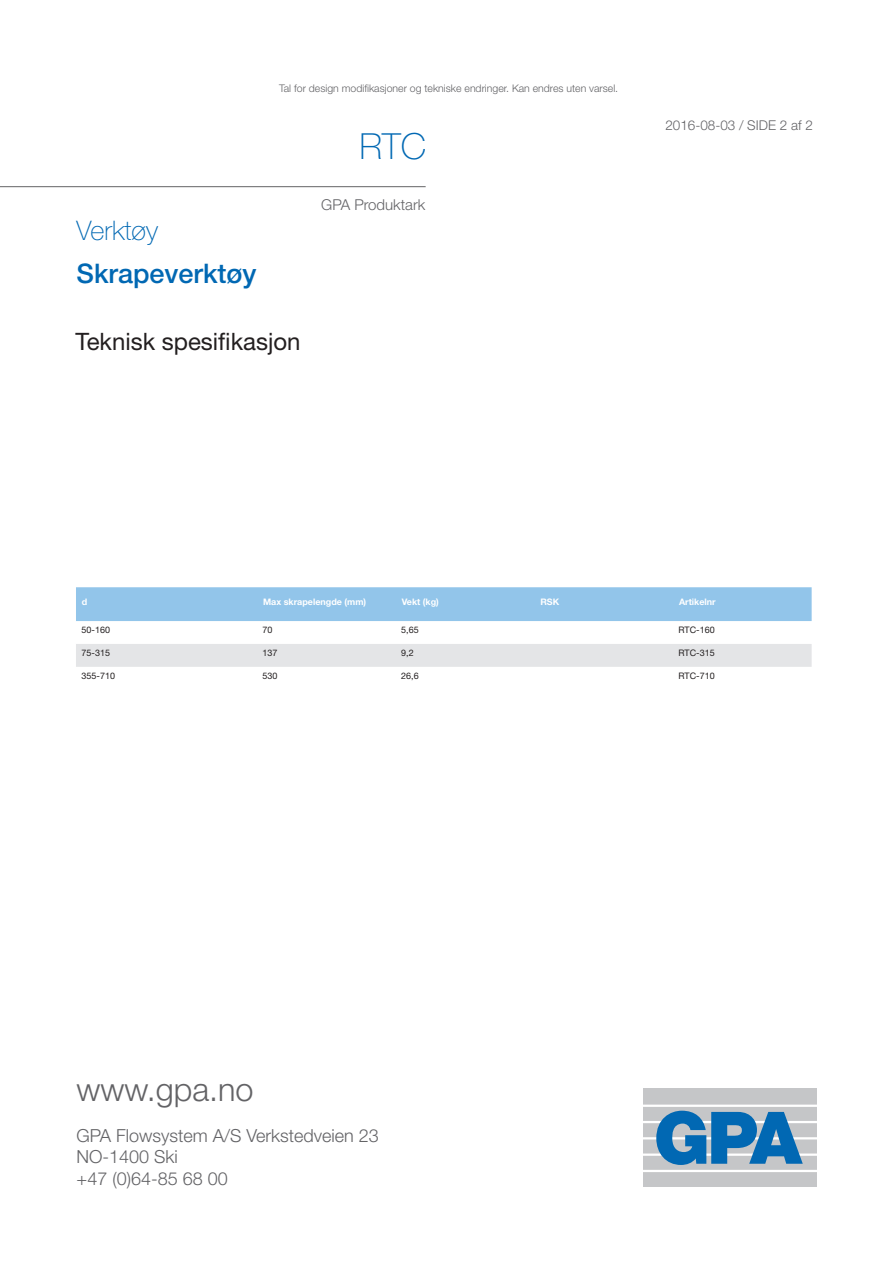
<style>
.page{position:relative;width:893px;height:1263px;background:#fff}
.page>*{position:absolute;margin:0;border:0;box-sizing:border-box;transform-origin:0 0}
.t1{font:100 36px "Helvetica Neue LT Std";color:#0168b3}
.t2{font:300 32.4px "Helvetica Neue LT Std";color:#636366}
.t3{font:500 27px "Helvetica Neue LT Std";color:#0168b3}
.t4{font:100 27px "Helvetica Neue LT Std";color:#0168b3}
.t5{font:24px "Helvetica Neue LT Std";color:#231f20}
.t6{font:300 18px/21.6px "Helvetica Neue LT Std";color:#636366}
.t7{font:300 15px "Helvetica Neue LT Std";color:#636366}
.t8{font:300 13.5px "Helvetica Neue LT Std";color:#636366}
.t9{font:300 10.5px "Helvetica Neue LT Std";color:#636366}
.t10{font:9px "Helvetica Neue LT Std";color:#231f20}
.t11{font:700 9px "Helvetica Neue LT Std";color:#fff}
</style>
<div class="page">
<hr style="left:0;top:186px;width:426px;height:1px;background:#636366">
<div style="left:643px;top:1088px;width:173px;height:99px;background:#c5c6c8"></div>
<hr style="left:643px;top:1170px;width:173px;height:2px;background:#fff">
<hr style="left:643px;top:1153px;width:173px;height:3px;background:#fff">
<hr style="left:643px;top:1137px;width:173px;height:2px;background:#fff">
<hr style="left:643px;top:1121px;width:173px;height:2px;background:#fff">
<hr style="left:643px;top:1104px;width:173px;height:3px;background:#fff">
<svg style="left:656px;top:1111px;width:147px;height:54px"></svg>
<div style="left:76px;top:587px;width:736px;height:34px;background:#92c5ea"></div>
<div style="left:76px;top:644px;width:736px;height:23px;background:#e4e5e7"></div>
<p class="t9" style="left:279px;top:82px;width:341px">Tal for design modifikasjoner og tekniske endringer. Kan endres uten varsel.</p>
<h1 class="t1" style="left:359px;top:126px;width:68px">RTC</h1>
<h3 class="t4" style="left:77px;top:215px;width:83px">Verktøy</h3>
<h3 class="t3" style="left:77px;top:258px;width:182px">Skrapeverktøy</h3>
<h3 class="t5" style="left:76px;top:327px;width:226px">Teknisk spesifikasjon</h3>
<h3 class="t7" style="left:321px;top:196px;width:105px">GPA Produktark</h3>
<p class="t8" style="left:665px;top:117px;width:149px">2016-08-03 / SIDE 2 af 2</p>
<p class="t11" style="left:82px;top:596px;width:7px">d</p>
<p class="t11" style="left:263px;top:596px;width:105px">Max skrapelengde (mm)</p>
<p class="t11" style="left:402px;top:596px;width:39px">Vekt (kg)</p>
<p class="t11" style="left:540px;top:596px;width:20px">RSK</p>
<p class="t11" style="left:679px;top:596px;width:38px">Artikelnr</p>
<p class="t10" style="left:81px;top:624px;width:30px">50-160</p>
<p class="t10" style="left:263px;top:624px;width:12px">70</p>
<p class="t10" style="left:401px;top:624px;width:19px">5,65</p>
<p class="t10" style="left:678px;top:624px;width:38px">RTC-160</p>
<p class="t10" style="left:81px;top:647px;width:30px">75-315</p>
<p class="t10" style="left:263px;top:647px;width:17px">137</p>
<p class="t10" style="left:401px;top:647px;width:14px">9,2</p>
<p class="t10" style="left:678px;top:647px;width:38px">RTC-315</p>
<p class="t10" style="left:81px;top:670px;width:35px">355-710</p>
<p class="t10" style="left:263px;top:670px;width:17px">530</p>
<p class="t10" style="left:401px;top:670px;width:19px">26,6</p>
<p class="t10" style="left:678px;top:670px;width:38px">RTC-710</p>
<h2 class="t2" style="left:77px;top:1069px;width:179px">www.gpa.no</h2>
<h3 class="t6" style="left:77px;top:1124px;width:304px">GPA Flowsystem A/S Verkstedveien 23<br>NO-1400 Ski<br>+47 (0)64-85 68 00</h3>
</div>
